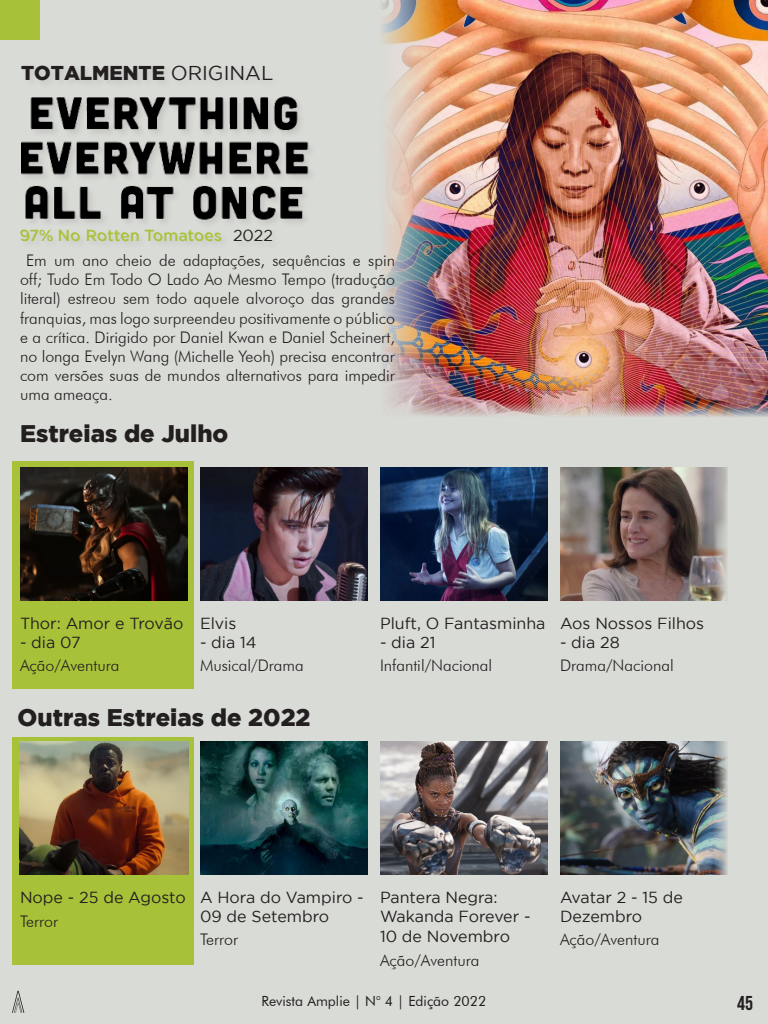
<style>
.page{position:relative;width:768px;height:1024px;background:#d9dbd6}
.page>*{position:absolute;margin:0;border:0;box-sizing:border-box;transform-origin:0 0}
.t1{font:900 24px "Gotham";color:#231f20}
.t2{font:900 20px "Gotham";color:#231f20}
.t3{font:20px "Bebas Neue";color:#231f20}
.t4{font:300 16px/19.2px "Futura BT";color:#231f20;text-align:justify}
.t5{font:16px/19.2px "Gotham";color:#231f20}
.t6{font:italic 500 16px "Gotham";color:#a7c339}
.t7{font:14px "Futura BT";color:#231f20}
.s1{font-weight:400}
.s2{font-weight:400;font-style:normal;color:#231f20}
</style>
<div class="page">
<img style="left:12px;top:990px;width:13px;height:23px">
<div style="left:12px;top:462px;width:182px;height:227px;background:#a7c239"></div>
<img style="left:382px;top:0;width:386px;height:402px">
<img style="left:21px;top:96px;width:290px;height:127px">
<div style="left:20px;top:63px;width:261px;height:26px;background:#d5d7d2"></div>
<img style="left:388px;top:402px;width:380px;height:15px">
<div style="left:12px;top:737px;width:182px;height:227px;background:#a7c239"></div>
<img style="left:20px;top:468px;width:168px;height:133px">
<img style="left:200px;top:468px;width:168px;height:133px">
<img style="left:380px;top:468px;width:168px;height:133px">
<img style="left:560px;top:468px;width:153px;height:133px">
<img style="left:20px;top:742px;width:168px;height:133px">
<img style="left:200px;top:742px;width:168px;height:133px">
<img style="left:380px;top:742px;width:168px;height:133px">
<img style="left:560px;top:742px;width:153px;height:133px">
<div style="left:0;top:0;width:40px;height:40px;background:#a7c239"></div>
<img style="left:713px;top:467px;width:15px;height:408px">
<p class="t2" style="left:21px;top:61px;width:254px">TOTALMENTE <span class="s1">ORIGINAL</span></p>
<p class="t6" style="left:21px;top:227px;width:254px">97% No Rotten Tomatoes <span class="s2">2 0 2 2</span></p>
<p class="t4" style="left:20px;top:251px;width:377px;text-indent:6px">Em um ano cheio de adaptações, sequências e spin off; Tudo Em Todo O Lado Ao Mesmo Tempo (tradução literal) estreou sem todo aquele alvoroço das grandes franquias, mas logo surpreendeu positivamente o público e a crítica. Dirigido por Daniel Kwan e Daniel Scheinert, no longa Evelyn Wang (Michelle Yeoh) precisa encontrar com versões suas de mundos alternativos para impedir uma ameaça.</p>
<p class="t1" style="left:20px;top:419px;width:210px">Estreias de Julho</p>
<p class="t5" style="left:20px;top:614px;width:165px">Thor: Amor e Trovão</p>
<p class="t5" style="left:20px;top:633px;width:62px">- dia 07</p>
<p class="t4" style="left:20px;top:656px;width:101px">Ação/Aventura</p>
<p class="t5" style="left:200px;top:614px;width:38px">Elvis</p>
<p class="t5" style="left:200px;top:633px;width:58px">- dia 14</p>
<p class="t4" style="left:200px;top:656px;width:105px">Musical/Drama</p>
<p class="t1" style="left:18px;top:703px;width:295px">Outras Estreias de 2022</p>
<p class="t5" style="left:380px;top:614px;width:167px">Pluft, O Fantasminha</p>
<p class="t5" style="left:380px;top:633px;width:57px">- dia 21</p>
<p class="t4" style="left:380px;top:656px;width:114px">Infantil/Nacional</p>
<p class="t5" style="left:560px;top:614px;width:146px">Aos Nossos Filhos</p>
<p class="t5" style="left:560px;top:633px;width:61px">- dia 28</p>
<p class="t4" style="left:560px;top:656px;width:115px">Drama/Nacional</p>
<p class="t5" style="left:20px;top:888px;width:167px">Nope - 25 de Agosto</p>
<p class="t4" style="left:20px;top:912px;width:40px">Terror</p>
<p class="t5" style="left:200px;top:888px;width:165px">A Hora do Vampiro -<br>09 de Setembro</p>
<p class="t4" style="left:200px;top:930px;width:40px">Terror</p>
<p class="t5" style="left:380px;top:888px;width:152px">Pantera Negra:<br>Wakanda Forever -</p>
<p class="t5" style="left:380px;top:926px;width:132px">10 de Novembro</p>
<p class="t4" style="left:380px;top:951px;width:101px">Ação/Aventura</p>
<p class="t5" style="left:560px;top:888px;width:124px">Avatar 2 - 15 de<br>Dezembro</p>
<p class="t4" style="left:560px;top:930px;width:101px">Ação/Aventura</p>
<p class="t7" style="left:262px;top:992px;width:226px">Revista Amplie | N° 4 | Edição 2022</p>
<p class="t3" style="left:737px;top:992px;width:17px">45</p>
</div>
